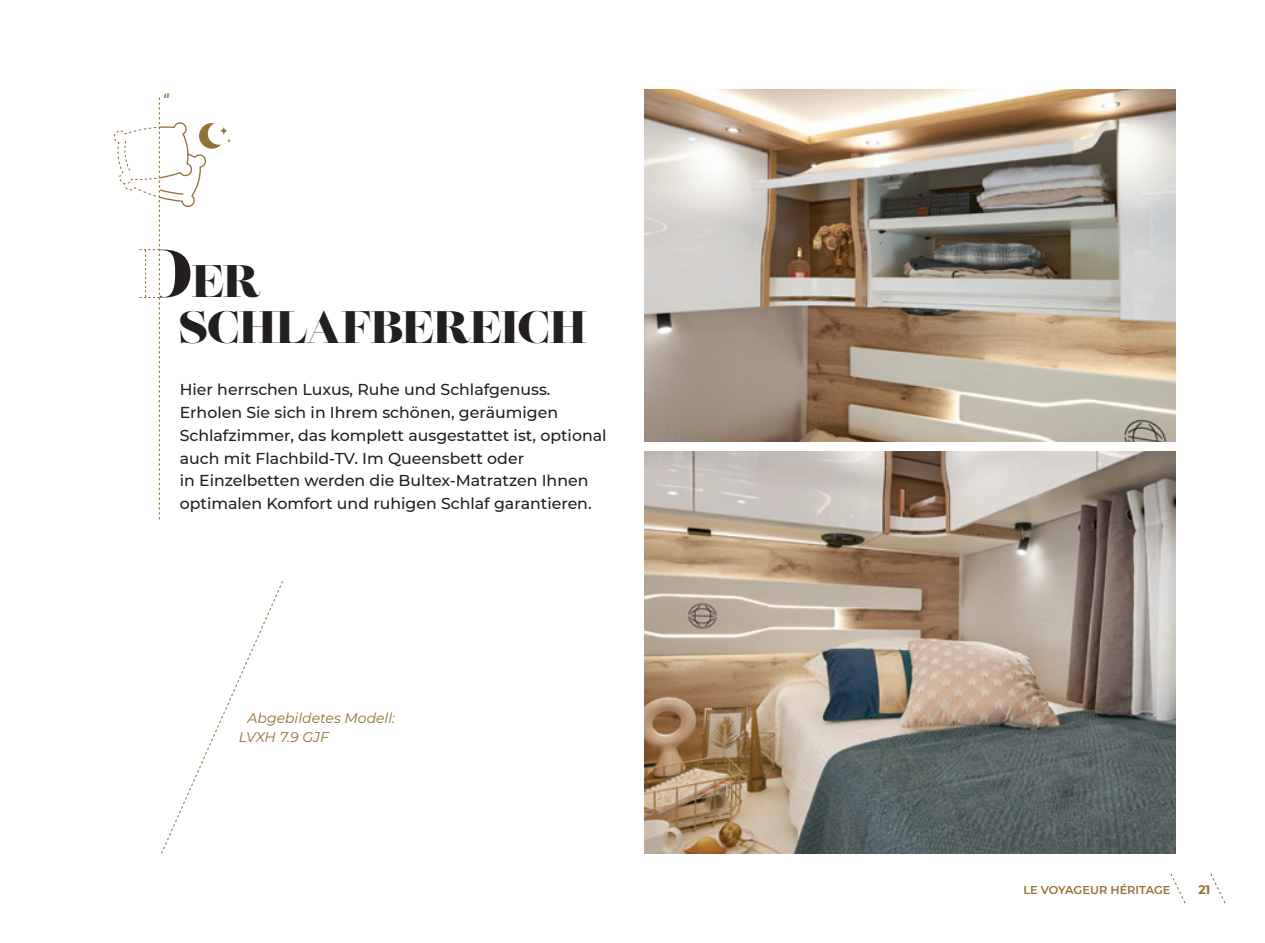
<style>
.page{position:relative;width:1265px;height:943px;background:#fff}
.page>*{position:absolute;margin:0;border:0;box-sizing:border-box;transform-origin:0 0}
.t1{font:45.5px/45.1px "Lust Didone";letter-spacing:-.01em;color:#231f20}
.t2{font:500 15.75px/22.8px "Montserrat";color:#231f20}
.t3{font:italic 14px/19.2px "Montserrat";color:#8f7235}
.t4{font:700 12.25px "Montserrat";color:#8f7235}
.t5{font:600 11.38px "Montserrat";color:#8f7235}
.t6{font:8.75px "Lust Script Display";color:#8f7235}
.s1{font-size:68.42px}
</style>
<div class="page">
<img style="left:645px;top:89px;width:531px;height:352px">
<img style="left:645px;top:451px;width:531px;height:402px">
<svg style="left:161px;top:581px;width:122px;height:273px"></svg>
<svg style="left:114px;top:97px;width:117px;height:422px"></svg>
<svg style="left:1210px;top:873px;width:16px;height:31px"></svg>
<svg style="left:1170px;top:873px;width:16px;height:31px"></svg>
<p class="t6" style="left:164px;top:89px;width:7px">a</p>
<h1 class="t1" style="left:179px;top:261px;width:409px;text-indent:-40px"><span class="s1">D</span>ER<br>SCHLAFBEREICH</h1>
<p class="t2" style="left:180px;top:378px;width:428px">Hier herrschen Luxus, Ruhe und Schlafgenuss.<br>Erholen Sie sich in Ihrem schönen, geräumigen Schlafzimmer, das komplett ausgestattet ist, optional auch mit Flachbild-TV. Im Queensbett oder<br>in Einzelbetten werden die Bultex-Matratzen Ihnen optimalen Komfort und ruhigen Schlaf garantieren.</p>
<p class="t3" style="left:239px;top:707px;width:158px;text-indent:9px">Abgebildetes Modell:<br>LVXH 7.9 GJF</p>
<p class="t5" style="left:1023px;top:881px;width:149px">LE VOYAGEUR HÉRITAGE</p>
<p class="t4" style="left:1198px;top:881px;width:14px">21</p>
</div>
